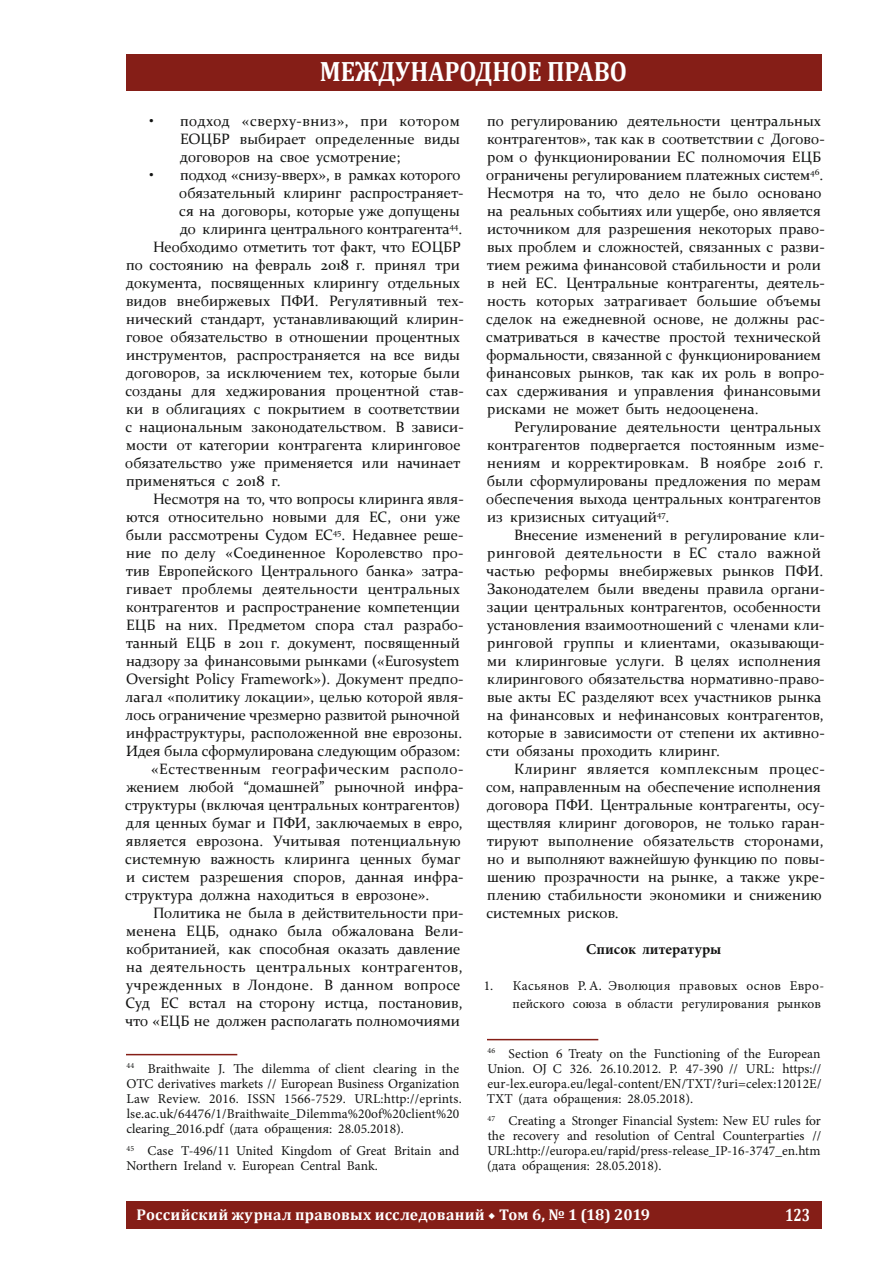
<style>
.page{position:relative;width:893px;height:1263px;background:#fff}
.page>*{position:absolute;margin:0;border:0;box-sizing:border-box;transform-origin:0 0}
.t1{font:700 28.2px "Cambria";color:#fff;scale:.88 1}
.t2{font:700 17.85px "Cambria";color:#fff;scale:.8 1}
.t3{font:700 15.6px "Cambria";letter-spacing:.015em;color:#fff}
.t4{font:15px/18px "Constantia";color:#131413}
.t5{font:15px "Constantia";letter-spacing:.03em;color:#131413}
.t6{font:15px "Constantia";letter-spacing:.025em;color:#131413}
.t7{font:15px "Constantia";letter-spacing:.02em;color:#131413}
.t8{font:700 15px "Minion Pro";color:#131413}
.t9{font:13.5px/15px "Minion Pro";color:#131413}
.s1{font-family:"Minion Pro"}
</style>
<div class="page">
<div style="left:126px;top:54px;width:695px;height:36px;background:#851e17"></div>
<div style="left:126px;top:1202px;width:695px;height:27px;background:#851e17"></div>
<hr style="left:126px;top:1054px;width:111px;height:1px;background:#851e17">
<hr style="left:487px;top:1039px;width:111px;height:1px;background:#851e17">
<h1 class="t1" style="left:320px;top:51px;width:350px">МЕЖДУНАРОДНОЕ ПРАВО</h1>
<p class="t4" style="left:180px;top:111px;width:281px;text-align:justify;text-indent:-30px">• подход «сверху-вниз», при котором ЕОЦБР выбирает определенные виды договоров на свое усмотрение;</p>
<p class="t4" style="left:150px;top:165px;width:313px">• подход «снизу-вверх», в рамках которого</p>
<p class="t4" style="left:179px;top:183px;width:286px">обязательный клиринг распространяет-</p>
<p class="t4" style="left:179px;top:201px;width:282px">ся на договоры, которые уже допущены</p>
<p class="t4" style="left:180px;top:219px;width:284px">до клиринга центрального контрагента<sup>44</sup>.</p>
<p class="t4" style="left:153px;top:237px;width:309px">Необходимо отметить тот факт, что ЕОЦБР</p>
<p class="t4" style="left:126px;top:255px;width:335px">по состоянию на февраль 2018 г. принял три</p>
<p class="t4" style="left:126px;top:273px;width:336px">документа, посвященных клирингу отдельных</p>
<p class="t4" style="left:126px;top:291px;width:339px">видов внебиржевых ПФИ. Регулятивный тех-</p>
<p class="t4" style="left:126px;top:309px;width:339px">нический стандарт, устанавливающий клирин-</p>
<p class="t4" style="left:126px;top:327px;width:335px">говое обязательство в отношении процентных</p>
<p class="t4" style="left:126px;top:345px;width:335px">инструментов, распространяется на все виды</p>
<p class="t4" style="left:126px;top:363px;width:335px">договоров, за исключением тех, которые были</p>
<p class="t4" style="left:125px;top:381px;width:340px">созданы для хеджирования процентной став-</p>
<p class="t4" style="left:126px;top:399px;width:335px">ки в облигациях с покрытием в соответствии</p>
<p class="t4" style="left:125px;top:417px;width:340px">с национальным законодательством. В зависи-</p>
<p class="t4" style="left:126px;top:435px;width:336px">мости от категории контрагента клиринговое</p>
<p class="t4" style="left:125px;top:453px;width:337px">обязательство уже применяется или начинает</p>
<p class="t4" style="left:126px;top:471px;width:156px">применяться с 2018 г.</p>
<p class="t4" style="left:153px;top:489px;width:312px">Несмотря на то, что вопросы клиринга явля-</p>
<p class="t4" style="left:126px;top:507px;width:336px">ются относительно новыми для ЕС, они уже</p>
<p class="t4" style="left:126px;top:525px;width:339px">были рассмотрены Судом ЕС<sup>45</sup>. Недавнее реше-</p>
<p class="t4" style="left:126px;top:543px;width:339px">ние по делу «Соединенное Королевство про-</p>
<p class="t4" style="left:126px;top:561px;width:339px">тив Европейского Центрального банка» затра-</p>
<p class="t4" style="left:126px;top:579px;width:335px">гивает проблемы деятельности центральных</p>
<p class="t4" style="left:126px;top:597px;width:335px">контрагентов и распространение компетенции</p>
<p class="t4" style="left:126px;top:615px;width:339px">ЕЦБ на них. Предметом спора стал разрабо-</p>
<p class="t4" style="left:126px;top:633px;width:335px">танный ЕЦБ в 2011 г. документ, посвященный</p>
<p class="t4" style="left:126px;top:651px;width:335px">надзору за финансовыми рынками («Eurosystem</p>
<p class="t4" style="left:126px;top:669px;width:339px">Oversight Policy Framework»). Документ предпо-</p>
<p class="t4" style="left:125px;top:687px;width:340px">лагал «политику локации», целью которой явля-</p>
<p class="t4" style="left:125px;top:705px;width:336px">лось ограничение чрезмерно развитой рыночной</p>
<p class="t4" style="left:126px;top:723px;width:338px">инфраструктуры, расположенной вне еврозоны.</p>
<p class="t4" style="left:126px;top:741px;width:336px">Идея была сформулирована следующим образом:</p>
<p class="t6" style="left:151px;top:759px;width:314px">«Естественным географическим располо-</p>
<p class="t4" style="left:126px;top:777px;width:339px">жением любой “домашней” рыночной инфра-</p>
<p class="t4" style="left:125px;top:795px;width:336px">структуры (включая центральных контрагентов)</p>
<p class="t4" style="left:126px;top:813px;width:338px">для ценных бумаг и ПФИ, заключаемых в евро,</p>
<p class="t4" style="left:126px;top:831px;width:336px">является еврозона. Учитывая потенциальную</p>
<p class="t4" style="left:125px;top:849px;width:337px">системную важность клиринга ценных бумаг</p>
<p class="t4" style="left:126px;top:867px;width:339px">и систем разрешения споров, данная инфра-</p>
<p class="t4" style="left:125px;top:885px;width:306px">структура должна находиться в еврозоне».</p>
<p class="t4" style="left:153px;top:903px;width:312px">Политика не была в действительности при-</p>
<p class="t4" style="left:126px;top:921px;width:339px">менена ЕЦБ, однако была обжалована Вели-</p>
<p class="t4" style="left:126px;top:939px;width:336px">кобританией, как способная оказать давление</p>
<p class="t5" style="left:126px;top:957px;width:338px">на деятельность центральных контрагентов,</p>
<p class="t7" style="left:126px;top:975px;width:336px">учрежденных в Лондоне. В данном вопросе</p>
<p class="t4" style="left:126px;top:993px;width:338px">Суд ЕС встал на сторону истца, постановив,</p>
<p class="t4" style="left:125px;top:1011px;width:336px">что «ЕЦБ не должен располагать полномочиями</p>
<p class="t9" style="left:126px;top:1061px;width:337px"><sup>44</sup> Braithwaite J. The dilemma of client clearing in the OTC derivatives markets // European Business Organization Law Review. 2016. ISSN 1566-7529. URL:http://eprints. lse.ac.uk/64476/1/Braithwaite_Dilemma%20of%20client%20 clearing_2016.pdf (дата обращения: 28.05.2018).</p>
<p class="t9" style="left:126px;top:1143px;width:334px"><sup>45</sup> Case T-496/11 United Kingdom of Great Britain and<br>Northern Ireland v. European Central Bank.</p>
<p class="t4" style="left:486px;top:111px;width:340px">по регулированию деятельности центральных контрагентов», так как в соответствии с Догово&shy;ром о функционировании ЕС полномочия ЕЦБ ограничены регулированием платежных систем<sup>46</sup>.<br>Несмотря на то, что дело не было основано на реальных событиях или ущербе, оно является источником для разрешения некоторых право&shy;вых проблем и сложностей, связанных с разви&shy;тием режима финансовой стабильности и роли в ней ЕС. Центральные контрагенты, деятель&shy;ность которых затрагивает большие объемы сделок на ежедневной основе, не должны рас&shy;сматриваться в качестве простой технической формальности, связанной с функционированием финансовых рынков, так как их роль в вопро&shy;сах сдерживания и управления финансовыми рисками не может быть недооценена.</p>
<p class="t4" style="left:486px;top:417px;width:340px;text-indent:28px">Регулирование деятельности центральных контрагентов подвергается постоянным изме&shy;нениям и корректировкам. В ноябре 2016 г. были сформулированы предложения по мерам обеспечения выхода центральных контрагентов из кризисных ситуаций<sup>47</sup>.</p>
<p class="t4" style="left:486px;top:525px;width:340px;text-indent:28px">Внесение изменений в регулирование кли&shy;ринговой деятельности в ЕС стало важной частью реформы внебиржевых рынков ПФИ.<br>Законодателем были введены правила органи&shy;зации центральных контрагентов, особенности установления взаимоотношений с членами кли&shy;ринговой группы и клиентами, оказывающи&shy;ми клиринговые услуги. В целях исполнения клирингового обязательства нормативно-право&shy;вые акты ЕС разделяют всех участников рынка на финансовых и нефинансовых контрагентов, которые в зависимости от степени их активно&shy;сти обязаны проходить клиринг.</p>
<p class="t4" style="left:486px;top:759px;width:340px;text-indent:28px">Клиринг является комплексным процес&shy;сом, направленным на обеспечение исполнения договора ПФИ. Центральные контрагенты, осу&shy;ществляя клиринг договоров, не только гаран&shy;тируют выполнение обязательств сторонами, но и выполняют важнейшую функцию по повы&shy;шению прозрачности на рынке, а также укре&shy;плению стабильности экономики и снижению системных рисков.</p>
<p class="t8" style="left:586px;top:939px;width:137px">Cписок литературы</p>
<p class="t9" style="left:484px;top:977px;width:342px;line-height:18px;text-align:right">1. Касьянов Р. А. Эволюция правовых основ Евро&shy;пейского союза в области регулирования рынков</p>
<p class="t9" style="left:487px;top:1046px;width:336px;text-align:justify"><sup>46</sup> Section 6 Treaty on the Functioning of the European Union. OJ C 326. 26.10.2012. P. 47-390 // URL: https:// eur-lex.europa.eu/legal-content/EN/TXT/?uri=celex:12012E/ TXT (дата обращения: 28.05.2018).</p>
<p class="t9" style="left:487px;top:1113px;width:336px;text-align:justify"><sup>47</sup> Creating a Stronger Financial System: New EU rules for the recovery and resolution of Central Counterparties // URL:http://europa.eu/rapid/press-release_IP-16-3747_en.htm (дата обращения: 28.05.2018).</p>
<p class="t3" style="left:137px;top:1203px;width:515px">Российский журнал правовых исследований <span class="s1">◆</span> Том 6, № 1 (18) 2019</p>
<p class="t2" style="left:785px;top:1202px;width:33px">123</p>
</div>
